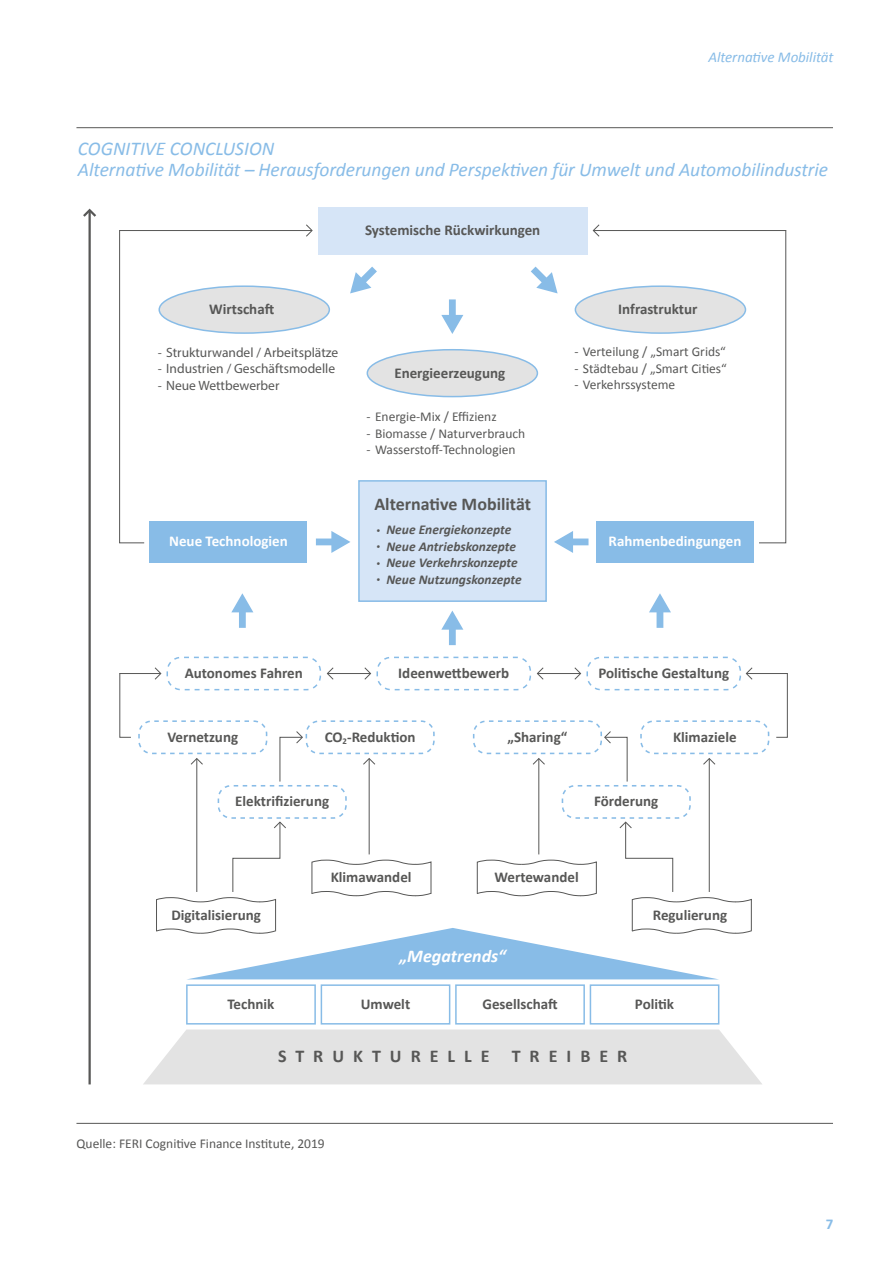
<style>
.page{position:relative;width:893px;height:1263px;background:#fff}
.page>*{position:absolute;margin:0;border:0;box-sizing:border-box;transform-origin:0 0}
.t1{font:italic 19.5px/21px "Calibri";letter-spacing:-.005em;color:#88bce7}
.t2{font:700 18px "Calibri";color:#575756}
.t3{font:700 18px "Calibri";letter-spacing:.49em;color:#575756}
.t4{font:italic 700 18px "Calibri";color:#fff}
.t5{font:700 15px "Calibri";color:#575756}
.t6{font:700 15px "Calibri";color:#fff}
.t7{font:italic 15px "Calibri";letter-spacing:-.005em;color:#88bce7}
.t8{font:700 15px "Calibri";color:#88bce7}
.t9{font:13.5px "Calibri";color:#575756}
.t10{font:italic 700 13.5px "Calibri";color:#575756}
.t11{font:13.5px "Myriad Pro";color:#575756}
.s1{font-family:"Calibri"}
.s2{font-size:7.5px}
</style>
<div class="page">
<hr style="left:77px;top:1123px;width:756px;height:1px;background:#575756">
<div style="left:159px;top:286px;width:170px;height:47px;background:#e3e3e3;border-radius:50%"></div>
<div style="left:158px;top:285px;width:172px;height:49px;border:2px solid #88bce7;border-radius:50%"></div>
<div style="left:318px;top:207px;width:269px;height:47px;background:#d6e5f7"></div>
<div style="left:359px;top:481px;width:187px;height:120px;background:#d6e5f7"></div>
<div style="left:358px;top:480px;width:189px;height:122px;border:2px solid #88bce7"></div>
<div style="left:596px;top:521px;width:158px;height:42px;background:#88bce7"></div>
<div style="left:150px;top:521px;width:157px;height:42px;background:#88bce7"></div>
<svg style="left:83px;top:208px;width:13px;height:11px"></svg>
<hr style="left:89px;top:210px;width:2px;height:874px;background:#575756">
<hr style="left:77px;top:127px;width:756px;height:1px;background:#575756">
<div style="left:575px;top:286px;width:170px;height:47px;background:#e3e3e3;border-radius:50%"></div>
<div style="left:575px;top:285px;width:171px;height:49px;border:2px solid #88bce7;border-radius:50%"></div>
<div style="left:367px;top:350px;width:170px;height:47px;background:#e3e3e3;border-radius:50%"></div>
<div style="left:367px;top:349px;width:171px;height:48px;border:2px solid #88bce7;border-radius:50%"></div>
<svg style="left:306px;top:224px;width:7px;height:13px"></svg>
<hr style="left:119px;top:230px;width:193px;height:1px;background:#575756">
<svg style="left:119px;top:230px;width:26px;height:314px"></svg>
<svg style="left:154px;top:667px;width:8px;height:13px"></svg>
<hr style="left:119px;top:673px;width:41px;height:1px;background:#575756">
<svg style="left:119px;top:673px;width:12px;height:65px"></svg>
<svg style="left:745px;top:667px;width:8px;height:13px"></svg>
<hr style="left:747px;top:673px;width:41px;height:1px;background:#575756">
<svg style="left:776px;top:673px;width:12px;height:65px"></svg>
<svg style="left:364px;top:667px;width:8px;height:13px"></svg>
<svg style="left:326px;top:667px;width:8px;height:13px"></svg>
<hr style="left:327px;top:673px;width:43px;height:1px;background:#575756">
<svg style="left:363px;top:758px;width:12px;height:7px"></svg>
<hr style="left:369px;top:759px;width:1px;height:95px;background:#575756">
<svg style="left:533px;top:758px;width:12px;height:7px"></svg>
<hr style="left:538px;top:759px;width:1px;height:95px;background:#575756">
<svg style="left:191px;top:758px;width:12px;height:7px"></svg>
<hr style="left:196px;top:759px;width:1px;height:133px;background:#575756">
<svg style="left:703px;top:758px;width:13px;height:7px"></svg>
<hr style="left:709px;top:759px;width:1px;height:133px;background:#575756">
<svg style="left:279px;top:731px;width:24px;height:51px"></svg>
<svg style="left:604px;top:731px;width:24px;height:51px"></svg>
<svg style="left:574px;top:667px;width:8px;height:13px"></svg>
<svg style="left:536px;top:667px;width:8px;height:13px"></svg>
<hr style="left:537px;top:673px;width:43px;height:1px;background:#575756">
<svg style="left:592px;top:224px;width:8px;height:13px"></svg>
<hr style="left:594px;top:230px;width:192px;height:1px;background:#575756">
<svg style="left:759px;top:231px;width:27px;height:313px"></svg>
<svg style="left:441px;top:299px;width:22px;height:35px"></svg>
<svg style="left:441px;top:611px;width:22px;height:34px"></svg>
<svg style="left:649px;top:593px;width:22px;height:35px"></svg>
<svg style="left:231px;top:593px;width:22px;height:35px"></svg>
<svg style="left:316px;top:531px;width:34px;height:22px"></svg>
<svg style="left:554px;top:531px;width:34px;height:22px"></svg>
<svg style="left:350px;top:267px;width:27px;height:26px"></svg>
<svg style="left:531px;top:267px;width:27px;height:26px"></svg>
<div style="left:376px;top:657px;width:155px;height:33px;border:2px dashed #88bce7;border-radius:14px"></div>
<div style="left:586px;top:657px;width:155px;height:33px;border:2px dashed #88bce7;border-radius:14px"></div>
<div style="left:167px;top:657px;width:154px;height:33px;border:2px dashed #88bce7;border-radius:14px"></div>
<div style="left:138px;top:720px;width:129px;height:34px;border:2px dashed #88bce7;border-radius:13px"></div>
<div style="left:218px;top:785px;width:129px;height:34px;border:2px dashed #88bce7;border-radius:13px"></div>
<div style="left:562px;top:785px;width:129px;height:34px;border:2px dashed #88bce7;border-radius:13px"></div>
<div style="left:306px;top:720px;width:129px;height:34px;border:2px dashed #88bce7;border-radius:13px"></div>
<div style="left:473px;top:720px;width:129px;height:34px;border:2px dashed #88bce7;border-radius:13px"></div>
<div style="left:640px;top:720px;width:129px;height:34px;border:2px dashed #88bce7;border-radius:13px"></div>
<svg style="left:143px;top:1029px;width:619px;height:55px;background:#e5e5e5"></svg>
<div style="left:186px;top:984px;width:130px;height:40px;border:2px solid #88bce7"></div>
<div style="left:321px;top:984px;width:129px;height:40px;border:2px solid #88bce7"></div>
<div style="left:455px;top:984px;width:130px;height:40px;border:2px solid #88bce7"></div>
<div style="left:590px;top:984px;width:129px;height:40px;border:2px solid #88bce7"></div>
<svg style="left:156px;top:821px;width:596px;height:158px"></svg>
<p class="t7" style="left:708px;top:47px;width:126px">Alternative Mobilität</p>
<h1 class="t1" style="left:78px;top:137px;width:752px">COGNITIVE CONCLUSION<br>Alternative Mobilität – Herausforderungen und Perspektiven für Umwelt und Automobilindustrie</h1>
<p class="t5" style="left:365px;top:220px;width:177px">Systemische Rückwirkungen</p>
<p class="t5" style="left:209px;top:299px;width:66px">Wirtschaft</p>
<p class="t5" style="left:618px;top:299px;width:81px">Infrastruktur</p>
<p class="t11" style="left:158px;top:344px;width:182px"><span class="s1">-</span> Strukturwandel / Arbeitsplätze</p>
<p class="t11" style="left:158px;top:361px;width:179px"><span class="s1">-</span> Industrien / Geschäftsmodelle</p>
<p class="t11" style="left:158px;top:377px;width:123px"><span class="s1">-</span> Neue Wettbewerber</p>
<p class="t5" style="left:394px;top:362px;width:112px">Energieerzeugung</p>
<p class="t9" style="left:366px;top:407px;width:132px">- Energie-Mix / Effizienz</p>
<p class="t9" style="left:366px;top:424px;width:160px">- Biomasse / Naturverbrauch</p>
<p class="t9" style="left:366px;top:440px;width:151px">- Wasserstoff-Technologien</p>
<p class="t2" style="left:374px;top:491px;width:158px">Alternative Mobilität</p>
<p class="t9" style="left:574px;top:343px;width:153px">- Verteilung / „Smart Grids“</p>
<p class="t9" style="left:574px;top:359px;width:154px">- Städtebau / „Smart Cities“</p>
<p class="t9" style="left:574px;top:376px;width:102px">- Verkehrssysteme</p>
<p class="t10" style="left:377px;top:520px;width:136px"><span class="s2">•</span> Neue Energiekonzepte</p>
<p class="t10" style="left:377px;top:536px;width:141px"><span class="s2">•</span> Neue Antriebskonzepte</p>
<p class="t10" style="left:377px;top:553px;width:143px"><span class="s2">•</span> Neue Verkehrskonzepte</p>
<p class="t10" style="left:377px;top:569px;width:147px"><span class="s2">•</span> Neue Nutzungskonzepte</p>
<p class="t6" style="left:169px;top:530px;width:120px">Neue Technologien</p>
<p class="t6" style="left:609px;top:530px;width:134px">Rahmenbedingungen</p>
<p class="t5" style="left:185px;top:662px;width:120px">Autonomes Fahren</p>
<p class="t5" style="left:398px;top:662px;width:112px">Ideenwettbewerb</p>
<p class="t5" style="left:598px;top:662px;width:132px">Politische Gestaltung</p>
<p class="t5" style="left:167px;top:726px;width:72px">Vernetzung</p>
<p class="t5" style="left:325px;top:726px;width:92px">CO<sub>2</sub>-Reduktion</p>
<p class="t5" style="left:507px;top:726px;width:61px">„Sharing“</p>
<p class="t5" style="left:673px;top:726px;width:65px">Klimaziele</p>
<p class="t5" style="left:235px;top:790px;width:95px">Elektrifizierung</p>
<p class="t5" style="left:594px;top:790px;width:66px">Förderung</p>
<p class="t5" style="left:331px;top:866px;width:82px">Klimawandel</p>
<p class="t5" style="left:494px;top:866px;width:86px">Wertewandel</p>
<p class="t5" style="left:171px;top:904px;width:91px">Digitalisierung</p>
<p class="t5" style="left:653px;top:904px;width:76px">Regulierung</p>
<p class="t4" style="left:399px;top:943px;width:108px">„Megatrends“</p>
<p class="t5" style="left:228px;top:993px;width:48px">Technik</p>
<p class="t5" style="left:361px;top:993px;width:51px">Umwelt</p>
<p class="t5" style="left:482px;top:993px;width:77px">Gesellschaft</p>
<p class="t5" style="left:635px;top:993px;width:41px">Politik</p>
<p class="t3" style="left:278px;top:1043px;width:351px">STRUKTURELLE TREIBER</p>
<p class="t9" style="left:77px;top:1134px;width:250px">Quelle: FERI Cognitive Finance Institute, 2019</p>
<p class="t8" style="left:826px;top:1213px;width:9px">7</p>
</div>
